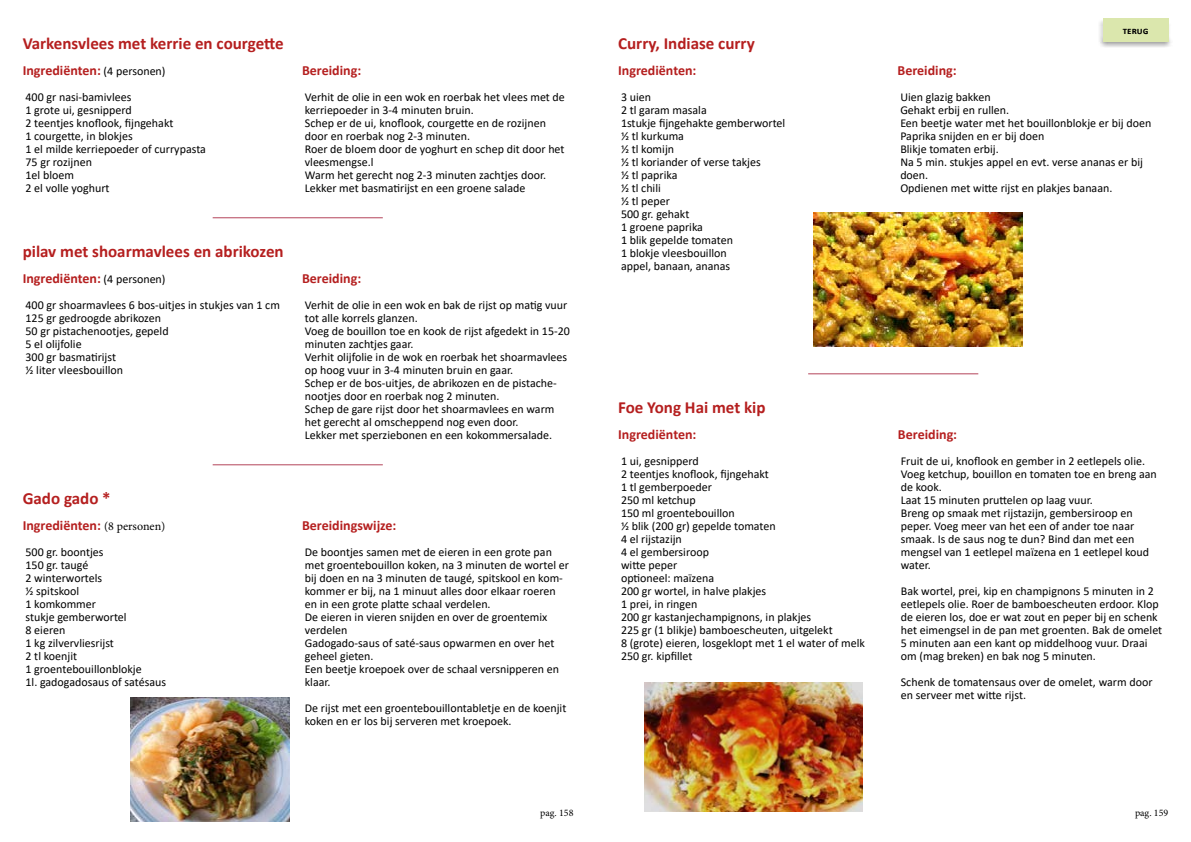
<style>
.page{position:relative;width:1191px;height:842px;background:#fff}
.page>*{position:absolute;margin:0;border:0;box-sizing:border-box;transform-origin:0 0}
.t1{font:700 17px "Calibri";color:#b51f1f}
.t2{font:700 14px "Calibri";color:#b51f1f}
.t3{font:12px/13px "Calibri";color:#000}
.t4{font:10px "Minion Pro";color:#000}
.t5{font:700 10px "Calibri";color:#000}
.s1{font-weight:400;font-size:12px;color:#000}
.s2{font-family:"Minion Pro";font-weight:400;font-size:12px;color:#000}
</style>
<div class="page">
<div style="left:1097px;top:18px;width:75px;height:29px;background:#000;opacity:.75"></div>
<div style="left:1103px;top:18px;width:65px;height:24px;background:#dbe7ad"></div>
<hr style="left:213px;top:218px;width:170px;height:1px;background:#b4445a">
<hr style="left:213px;top:465px;width:170px;height:1px;background:#b4445a">
<hr style="left:808px;top:374px;width:170px;height:1px;background:#b4445a">
<img style="left:131px;top:697px;width:158px;height:125px">
<img style="left:814px;top:212px;width:209px;height:135px">
<img style="left:645px;top:683px;width:217px;height:128px">
<h1 class="t1" style="left:23px;top:31px;width:262px">Varkensvlees met kerrie en courgette</h1>
<p class="t2" style="left:23px;top:60px;width:144px">Ingrediënten: <span class="s1">(4 personen)</span></p>
<p class="t3" style="left:26px;top:90px;width:182px">400 gr nasi-bamivlees<br>1 grote ui, gesnipperd<br>2 teentjes knoflook, fijngehakt<br>1 courgette, in blokjes<br>1 el milde kerriepoeder of currypasta<br>75 gr rozijnen<br>1el bloem<br>2 el volle yoghurt</p>
<p class="t2" style="left:302px;top:60px;width:61px">Bereiding:</p>
<p class="t3" style="left:305px;top:90px;width:262px">Verhit de olie in een wok en roerbak het vlees met de kerriepoeder in 3-4 minuten bruin.<br>Schep er de ui, knoflook, courgette en de rozijnen door en roerbak nog 2-3 minuten.<br>Roer de bloem door de yoghurt en schep dit door het vleesmengse.l<br>Warm het gerecht nog 2-3 minuten zachtjes door.<br>Lekker met basmatirijst en een groene salade</p>
<h1 class="t1" style="left:23px;top:239px;width:262px">pilav met shoarmavlees en abrikozen</h1>
<p class="t2" style="left:23px;top:268px;width:144px">Ingrediënten: <span class="s1">(4 personen)</span></p>
<p class="t3" style="left:26px;top:298px;width:256px">400 gr shoarmavlees 6 bos-uitjes in stukjes van 1 cm<br>125 gr gedroogde abrikozen<br>50 gr pistachenootjes, gepeld<br>5 el olijfolie<br>300 gr basmatirijst<br>½ liter vleesbouillon</p>
<p class="t2" style="left:302px;top:268px;width:61px">Bereiding:</p>
<p class="t3" style="left:305px;top:298px;width:267px">Verhit de olie in een wok en bak de rijst op matig vuur tot alle korrels glanzen.<br>Voeg de bouillon toe en kook de rijst afgedekt in 15-20 minuten zachtjes gaar.<br>Verhit olijfolie in de wok en roerbak het shoarmavlees op hoog vuur in 3-4 minuten bruin en gaar.<br>Schep er de bos-uitjes, de abrikozen en de pistache&shy;nootjes door en roerbak nog 2 minuten.<br>Schep de gare rijst door het shoarmavlees en warm het gerecht al omscheppend nog even door.<br>Lekker met sperziebonen en een kokommersalade.</p>
<h1 class="t1" style="left:23px;top:486px;width:90px">Gado gado *</h1>
<p class="t2" style="left:23px;top:515px;width:144px">Ingrediënten: <span class="s2">(8 personen)</span></p>
<p class="t3" style="left:26px;top:545px;width:142px">500 gr. boontjes<br>150 gr. taugé<br>2 winterwortels<br>½ spitskool<br>1 komkommer<br>stukje gemberwortel<br>8 eieren<br>1 kg zilvervliesrijst<br>2 tl koenjit<br>1 groentebouillonblokje<br>1l. gadogadosaus of satésaus</p>
<p class="t2" style="left:302px;top:515px;width:96px">Bereidingswijze:</p>
<p class="t3" style="left:305px;top:545px;width:266px">De boontjes samen met de eieren in een grote pan met groentebouillon koken, na 3 minuten de wortel er bij doen en na 3 minuten de taugé, spitskool en kom&shy;kommer er bij, na 1 minuut alles door elkaar roeren en in een grote platte schaal verdelen.<br>De eieren in vieren snijden en over de groentemix verdelen<br>Gadogado-saus of saté-saus opwarmen en over het geheel gieten.<br>Een beetje kroepoek over de schaal versnipperen en klaar.</p>
<p class="t3" style="left:305px;top:701px;width:263px">De rijst met een groentebouillontabletje en de koenjit koken en er los bij serveren met kroepoek.</p>
<h1 class="t1" style="left:618px;top:31px;width:138px">Curry, Indiase curry</h1>
<p class="t2" style="left:618px;top:60px;width:80px">Ingrediënten:</p>
<p class="t3" style="left:621px;top:90px;width:166px">3 uien<br>2 tl garam masala<br>1stukje fijngehakte gemberwortel ½ tl kurkuma<br>½ tl komijn<br>½ tl koriander of verse takjes<br>½ tl paprika<br>½ tl chili<br>½ tl peper<br>500 gr. gehakt<br>1 groene paprika<br>1 blik gepelde tomaten<br>1 blokje vleesbouillon<br>appel, banaan, ananas</p>
<p class="t5" style="left:1122px;top:23px;width:27px">TERUG</p>
<p class="t2" style="left:897px;top:60px;width:61px">Bereiding:</p>
<p class="t3" style="left:900px;top:90px;width:252px">Uien glazig bakken<br>Gehakt erbij en rullen.<br>Een beetje water met het bouillonblokje er bij doen<br>Paprika snijden en er bij doen<br>Blikje tomaten erbij.<br>Na 5 min. stukjes appel en evt. verse ananas er bij doen.<br>Opdienen met witte rijst en plakjes banaan.</p>
<h1 class="t1" style="left:618px;top:395px;width:149px">Foe Yong Hai met kip</h1>
<p class="t2" style="left:618px;top:424px;width:80px">Ingrediënten:</p>
<p class="t3" style="left:621px;top:454px;width:245px">1 ui, gesnipperd<br>2 teentjes knoflook, fijngehakt<br>1 tl gemberpoeder<br>250 ml ketchup<br>150 ml groentebouillon<br>½ blik (200 gr) gepelde tomaten<br>4 el rijstazijn<br>4 el gembersiroop<br>witte peper<br>optioneel: maïzena<br>200 gr wortel, in halve plakjes<br>1 prei, in ringen<br>200 gr kastanjechampignons, in plakjes<br>225 gr (1 blikje) bamboescheuten, uitgelekt<br>8 (grote) eieren, losgeklopt met 1 el water of melk<br>250 gr. kipfillet</p>
<p class="t2" style="left:898px;top:424px;width:61px">Bereiding:</p>
<p class="t3" style="left:900px;top:454px;width:258px">Fruit de ui, knoflook en gember in 2 eetlepels olie.<br>Voeg ketchup, bouillon en tomaten toe en breng aan de kook.<br>Laat 15 minuten pruttelen op laag vuur.<br>Breng op smaak met rijstazijn, gembersiroop en peper. Voeg meer van het een of ander toe naar smaak. Is de saus nog te dun? Bind dan met een mengsel van 1 eetlepel maïzena en 1 eetlepel koud water.</p>
<p class="t3" style="left:900px;top:584px;width:263px">Bak wortel, prei, kip en champignons 5 minuten in 2 eetlepels olie. Roer de bamboescheuten erdoor. Klop de eieren los, doe er wat zout en peper bij en schenk het eimengsel in de pan met groenten. Bak de omelet 5 minuten aan een kant op middelhoog vuur. Draai om (mag breken) en bak nog 5 minuten.</p>
<p class="t3" style="left:900px;top:675px;width:253px">Schenk de tomatensaus over de omelet, warm door en serveer met witte rijst.</p>
<p class="t4" style="left:540px;top:806px;width:35px">pag. 158</p>
<p class="t4" style="left:1135px;top:806px;width:35px">pag. 159</p>
</div>
